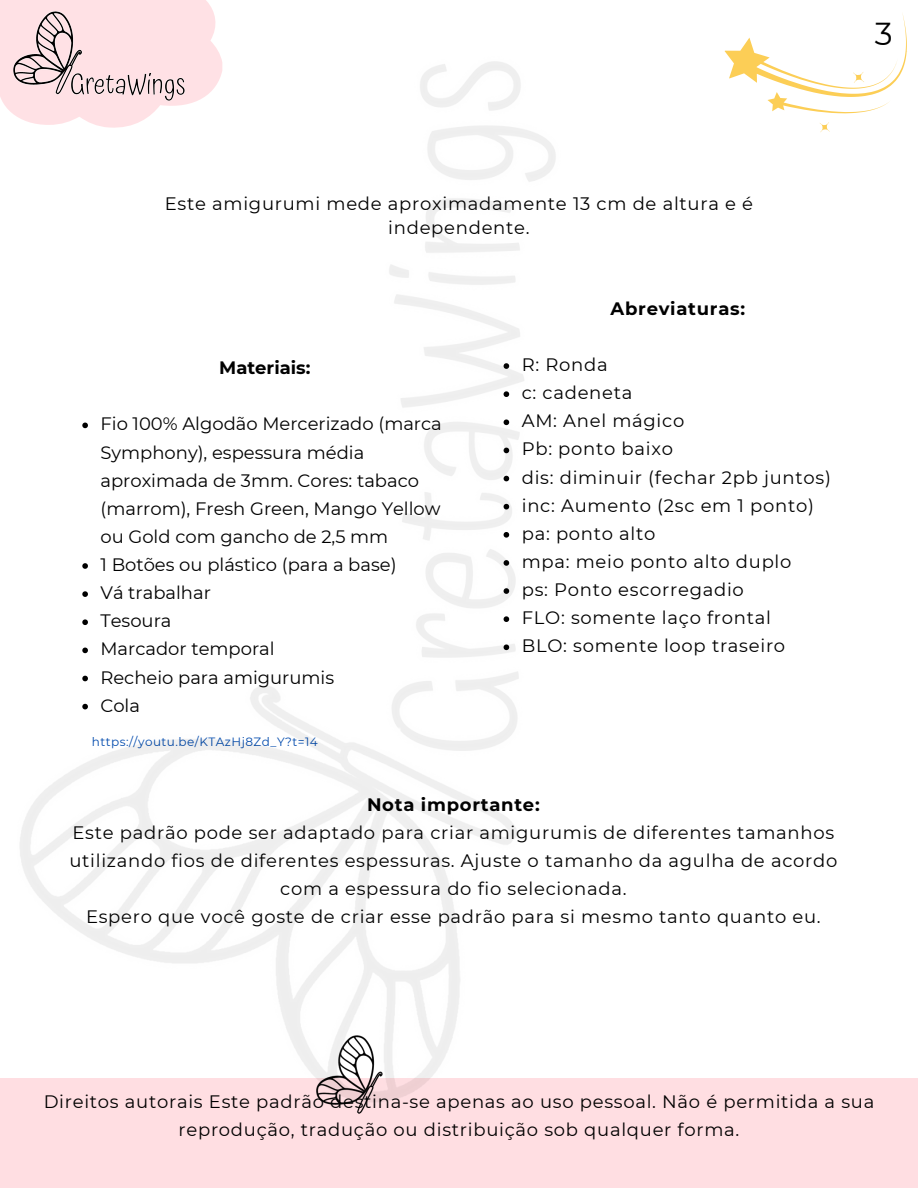
<style>
.page{position:relative;width:918px;height:1188px;background:#fff}
.page>*{position:absolute;margin:0;border:0;box-sizing:border-box;transform-origin:0 0}
.t1{font:31.65px "Montserrat";color:#000}
.t2{font:18px/28.2px "Montserrat";letter-spacing:.04em;color:#000;text-align:center}
.t3{font:18px/28.2px "Montserrat";color:#000}
.t4{font:700 18px "Montserrat";letter-spacing:.04em;color:#000}
.t5{font:700 18px "Montserrat";color:#000}
.t6{font:12px "Montserrat";letter-spacing:.04em;color:#004aad}
.s1{font-weight:700}
</style>
<div class="page">
<div style="left:0;top:0;width:222px;height:128px;background:#ffdee2"></div>
<img style="left:13px;top:11px;width:69px;height:70px">
<div style="left:0;top:1079px;width:918px;height:109px;background:#ffdee2"></div>
<img style="left:329px;top:1104px;width:37px;height:10px">
<svg style="left:724px;top:13px;width:183px;height:120px"></svg>
<img style="left:18px;top:54px;width:551px;height:1050px">
<p class="t1" style="left:875px;top:14px;width:19px">3</p>
<p class="t2" style="left:165px;top:191px;width:590px;line-height:24.8px">Este amigurumi mede aproximadamente 13 cm de altura e é independente.</p>
<p class="t5" style="left:219px;top:357px;width:93px">Materiais:</p>
<h1 class="t3" style="left:100px;top:410px;width:343px">Fio 100% Algodão Mercerizado (marca<br>Symphony), espessura média aproximada de 3mm. Cores: tabaco (marrom), Fresh Green, Mango Yellow ou Gold com gancho de 2,5 mm</h1>
<p class="t3" style="left:100px;top:551px;width:298px">1 Botões ou plástico (para a base)</p>
<p class="t3" style="left:100px;top:579px;width:112px">Vá trabalhar</p>
<p class="t3" style="left:100px;top:607px;width:73px">Tesoura</p>
<p class="t3" style="left:100px;top:635px;width:176px">Marcador temporal</p>
<p class="t3" style="left:100px;top:663px;width:235px">Recheio para amigurumis</p>
<p class="t2" style="left:100px;top:691px;width:41px">Cola</p>
<p class="t6" style="left:92px;top:734px;width:228px">https://youtu.be/KTAzHj8Zd_Y?t=14</p>
<p class="t4" style="left:611px;top:297px;width:136px">Abreviaturas:</p>
<p class="t2" style="left:522px;top:351px;width:87px">R: Ronda</p>
<h2 class="t2" style="left:522px;top:379px;width:112px">c: cadeneta</h2>
<h1 class="t2" style="left:522px;top:407px;width:164px">AM: Anel mágico</h1>
<p class="t2" style="left:522px;top:435px;width:153px">Pb: ponto baixo</p>
<p class="t2" style="left:522px;top:463px;width:311px">dis: diminuir (fechar 2pb juntos)</p>
<p class="t2" style="left:522px;top:491px;width:294px">inc: Aumento (2sc em 1 ponto)</p>
<p class="t2" style="left:522px;top:519px;width:135px">pa: ponto alto</p>
<p class="t2" style="left:522px;top:547px;width:271px">mpa: meio ponto alto duplo</p>
<p class="t2" style="left:522px;top:576px;width:224px">ps: Ponto escorregadio</p>
<p class="t2" style="left:522px;top:604px;width:251px">FLO: somente laço frontal</p>
<p class="t2" style="left:522px;top:632px;width:265px">BLO: somente loop traseiro</p>
<p class="t2" style="left:69px;top:790px;width:769px"><span class="s1">Nota importante:<br></span>Este padrão pode ser adaptado para criar amigurumis de diferentes tamanhos utilizando fios de diferentes espessuras. Ajuste o tamanho da agulha de acordo com a espessura do fio selecionada.<br>Espero que você goste de criar esse padrão para si mesmo tanto quanto eu.</p>
<p class="t2" style="left:44px;top:1087px;width:832px">Direitos autorais Este padrão destina-se apenas ao uso pessoal. Não é permitida a sua reprodução, tradução ou distribuição sob qualquer forma.</p>
</div>
